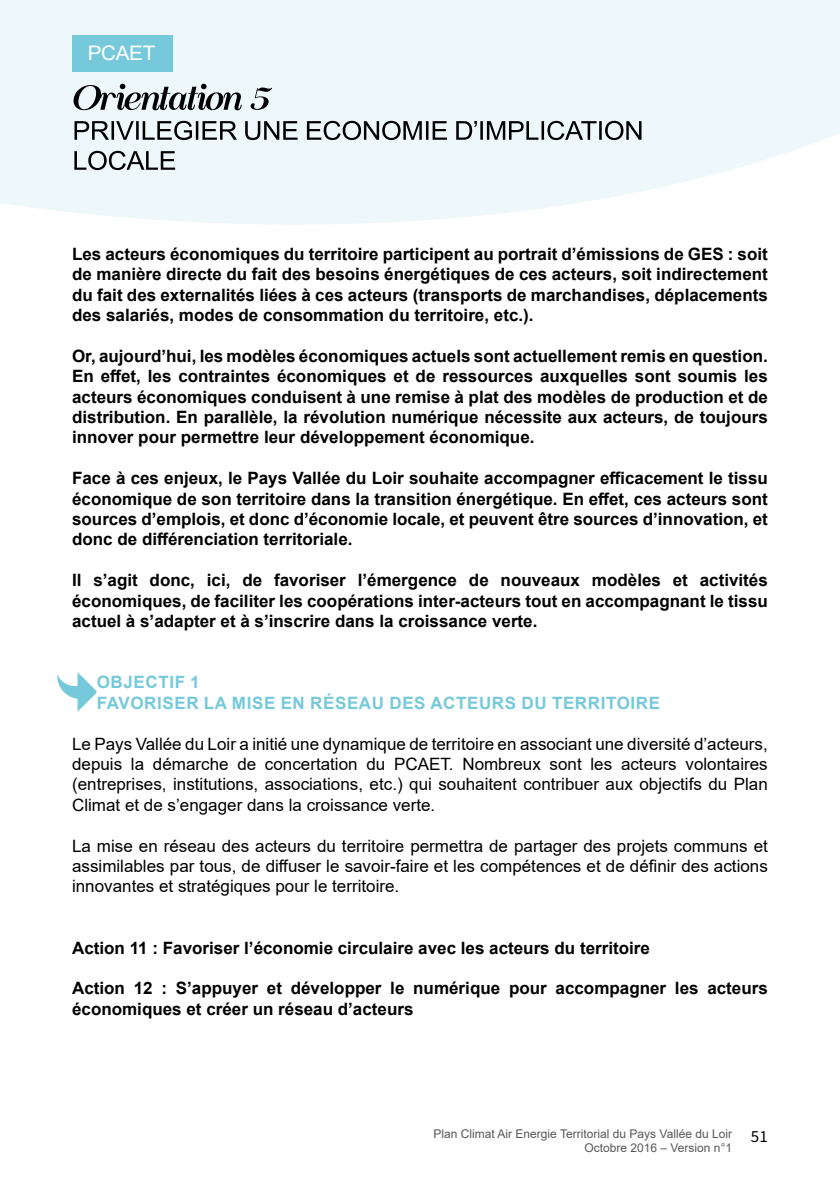
<style>
.page{position:relative;width:840px;height:1191px;background:#fff}
.page>*{position:absolute;margin:0;border:0;box-sizing:border-box;transform-origin:0 0}
.t1{font:20px "Arial";letter-spacing:-.015em;color:#fff}
.t2{font:700 17px/20.4px "Arial";color:#000;text-align:justify}
.t3{font:17px/20.4px "Arial";color:#000;text-align:justify}
.t4{font:700 17px/20.4px "Arial";letter-spacing:.035em;color:#75c9db}
.t5{font:12px/14.4px "Arial";color:#575756}
.s1{font-family:"Source Sans Pro";font-size:17px;color:#000}
</style>
<div class="page">
<div style="left:0;top:0;width:839px;height:70px;background:#eef8fb"></div>
<svg style="left:0;top:40px;width:839px;height:185px;fill:#eef8fb"></svg>
<div style="left:72px;top:35px;width:100px;height:37px;background:#75c9db"></div>
<svg style="left:74px;top:151px;width:101px;height:19px;background:#a4abad"></svg>
<svg style="left:74px;top:121px;width:567px;height:19px;background:#9fa6a8"></svg>
<svg style="left:73px;top:84px;width:199px;height:26px;background:#a4abad"></svg>
<svg style="left:57px;top:672px;width:40px;height:39px"></svg>
<p class="t1" style="left:88px;top:39px;width:69px">PCAET</p>
<p class="t2" style="left:72px;top:244px;width:697px">Les acteurs économiques du territoire participent au portrait d’émissions de GES : soit de manière directe du fait des besoins énergétiques de ces acteurs, soit indirectement du fait des externalités liées à ces acteurs (transports de marchandises, déplacements des salariés, modes de consommation du territoire, etc.).</p>
<p class="t2" style="left:72px;top:346px;width:697px">Or, aujourd’hui, les modèles économiques actuels sont actuellement remis en question.<br>En effet, les contraintes économiques et de ressources auxquelles sont soumis les acteurs économiques conduisent à une remise à plat des modèles de production et de distribution. En parallèle, la révolution numérique nécessite aux acteurs, de toujours innover pour permettre leur développement économique.</p>
<p class="t2" style="left:72px;top:468px;width:697px">Face à ces enjeux, le Pays Vallée du Loir souhaite accompagner efficacement le tissu économique de son territoire dans la transition énergétique. En effet, ces acteurs sont sources d’emplois, et donc d’économie locale, et peuvent être sources d’innovation, et donc de différenciation territoriale.</p>
<p class="t2" style="left:72px;top:570px;width:697px">Il s’agit donc, ici, de favoriser l’émergence de nouveaux modèles et activités économiques, de faciliter les coopérations inter-acteurs tout en accompagnant le tissu actuel à s’adapter et à s’inscrire dans la croissance verte.</p>
<p class="t4" style="left:97px;top:672px;width:564px">OBJECTIF 1<br>FAVORISER LA MISE EN RÉSEAU DES ACTEURS DU TERRITOIRE</p>
<p class="t3" style="left:72px;top:733px;width:697px">Le Pays Vallée du Loir a initié une dynamique de territoire en associant une diversité d’acteurs, depuis la démarche de concertation du PCAET. Nombreux sont les acteurs volontaires (entreprises, institutions, associations, etc.) qui souhaitent contribuer aux objectifs du Plan Climat et de s’engager dans la croissance verte.</p>
<p class="t3" style="left:72px;top:835px;width:697px">La mise en réseau des acteurs du territoire permettra de partager des projets communs et assimilables par tous, de diffuser le savoir-faire et les compétences et de définir des actions innovantes et stratégiques pour le territoire.</p>
<p class="t2" style="left:72px;top:937px;width:579px">Action 11 : Favoriser l’économie circulaire avec les acteurs du territoire</p>
<p class="t2" style="left:72px;top:978px;width:697px">Action 12 : S’appuyer et développer le numérique pour accompagner les acteurs économiques et créer un réseau d’acteurs</p>
<p class="t5" style="left:584px;top:1126px;width:185px;text-indent:-151px">Plan Climat Air Energie Territorial du Pays Vallée du Loir <span class="s1">51<br></span>Octobre 2016 – Version n°1</p>
</div>
